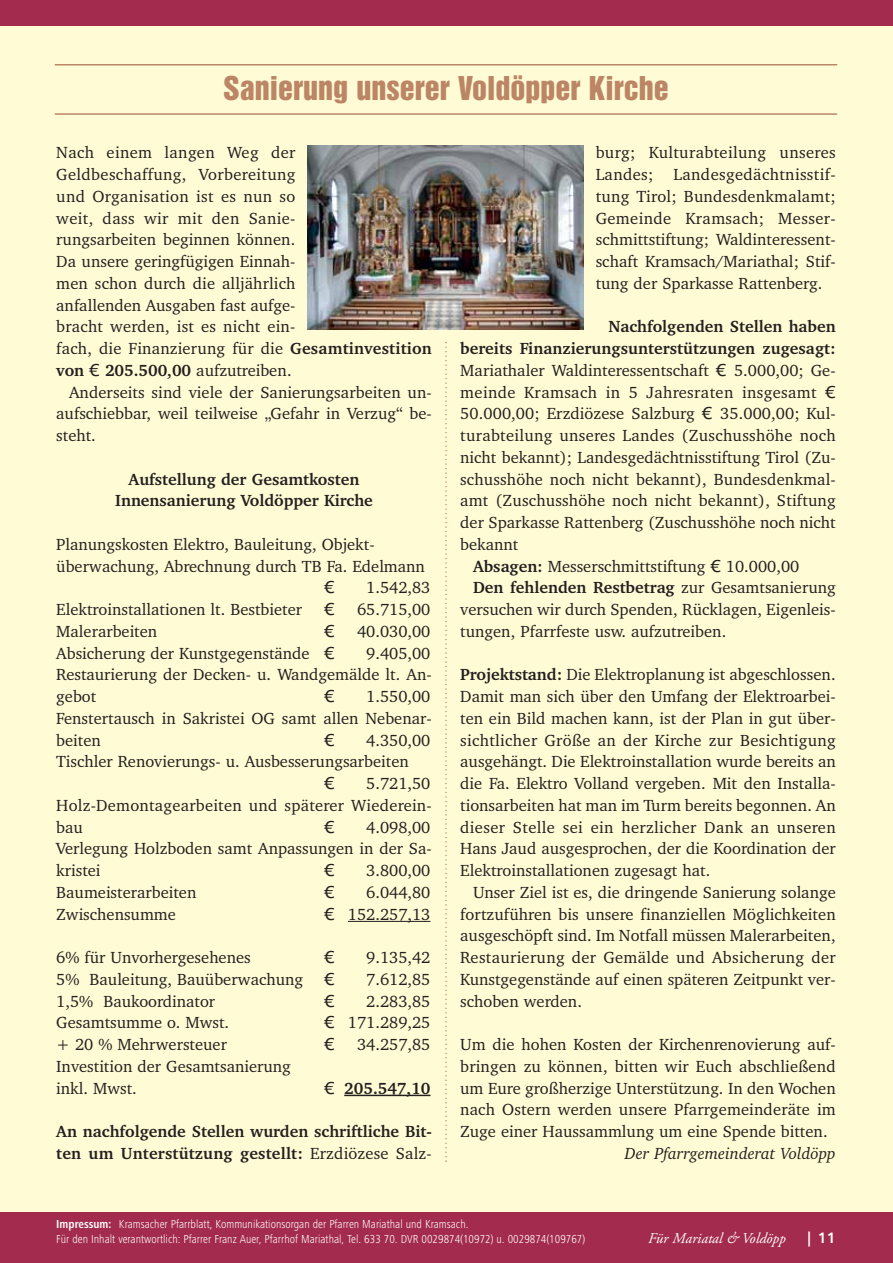
<style>
.page{position:relative;width:893px;height:1263px;background:#fff}
.page>*{position:absolute;margin:0;border:0;box-sizing:border-box;transform-origin:0 0}
.t1{font:30px "Helvetica Inserat";color:#bc8566}
.t2{font:16.5px/21.8px "Charter IT Cby BT";color:#231f20;text-align:justify}
.t3{font:700 16.5px/21.8px "Charter IT Cby BT";color:#231f20;text-align:center}
.t4{font:16.5px "Charter IT Cby BT";letter-spacing:.02em;color:#231f20}
.t5{font:italic 16.5px "Charter IT Cby BT";color:#231f20}
.t6{font:16.5px "Lucida Grande";color:#231f20}
.t7{font:italic 15px "Adobe Garamond Pro";color:#fff}
.t8{font:15px "Humanist 777 BT Bold B";color:#fff}
.t9{font:300 condensed 12px/15px "Frutiger Next LT";color:#fff}
.s1{font-weight:700}
.s2{font-family:"Lucida Grande"}
.s3{font-family:"Lucida Grande";font-weight:400}
.s4{font-weight:400}
</style>
<div class="page">
<div style="left:0;top:17px;width:893px;height:1209px;background:#fffcd5"></div>
<div style="left:0;top:1212px;width:893px;height:51px;background:#a32b4d"></div>
<div style="left:0;top:0;width:893px;height:26px;background:#a32b4d"></div>
<hr style="left:55px;top:64px;width:782px;height:1px;background:#bc8566">
<hr style="left:55px;top:113px;width:782px;height:2px;background:#bc8566">
<hr style="left:348px;top:921px;width:82px;height:1px;background:#231f20">
<hr style="left:344px;top:1095px;width:86px;height:1px;background:#231f20">
<img style="left:307px;top:146px;width:277px;height:184px">
<svg style="left:445px;top:342px;width:2px;height:820px"></svg>
<h1 class="t1" style="left:223px;top:76px;width:447px">Sanierung unserer Voldöpper Kirche</h1>
<p class="t2" style="left:56px;top:143px;width:377px;text-align:left">Nach einem langen Weg der<br>Geldbeschaffung, Vorbereitung<br>und Organisation ist es nun so<br>weit, dass wir mit den Sanie-<br>rungsarbeiten beginnen können.<br>Da unsere geringfügigen Einnah-<br>men schon durch die alljährlich<br>anfallenden Ausgaben fast aufge-<br>bracht werden, ist es nicht ein-<br>fach, die Finanzierung für die <span class="s1">Gesamtinvestition von</span> <span class="s2">€</span> <span class="s1">205.500,00</span> aufzutreiben.</p>
<p class="t2" style="left:56px;top:382px;width:377px;text-indent:13px">Anderseits sind viele der Sanierungsarbeiten un&shy;aufschiebbar, weil teilweise „Gefahr in Verzug“ be&shy;steht.</p>
<p class="t3" style="left:115px;top:469px;width:259px">Aufstellung der Gesamtkosten<br>Innensanierung Voldöpper Kirche</p>
<p class="t2" style="left:56px;top:535px;width:370px">Planungskosten Elektro, Bauleitung, Objekt&shy;überwachung, Abrechnung durch TB Fa. Edelmann</p>
<p class="t6" style="left:324px;top:578px;width:12px">€</p>
<p class="t2" style="left:366px;top:578px;width:66px">1.542,83</p>
<p class="t2" style="left:56px;top:600px;width:247px">Elektroinstallationen lt. Bestbieter</p>
<p class="t6" style="left:324px;top:600px;width:12px">€</p>
<p class="t2" style="left:357px;top:600px;width:75px">65.715,00</p>
<p class="t2" style="left:56px;top:622px;width:102px">Malerarbeiten</p>
<p class="t6" style="left:324px;top:621px;width:12px">€</p>
<p class="t2" style="left:357px;top:622px;width:75px">40.030,00</p>
<p class="t2" style="left:56px;top:643px;width:280px">Absicherung der Kunstgegenstände <span class="s2">€</span></p>
<p class="t2" style="left:56px;top:643px;width:377px;text-indent:310px">9.405,00<br>Restaurierung der Decken- u. Wandgemälde lt. An&shy;gebot</p>
<p class="t6" style="left:324px;top:687px;width:12px">€</p>
<p class="t2" style="left:56px;top:687px;width:377px;text-indent:310px">1.550,00<br>Fenstertausch in Sakristei OG samt allen Nebenar&shy;beiten</p>
<p class="t6" style="left:324px;top:730px;width:12px">€</p>
<p class="t2" style="left:56px;top:730px;width:376px;text-indent:310px">4.350,00<br>Tischler Renovierungs- u. Ausbesserungsarbeiten</p>
<p class="t6" style="left:324px;top:774px;width:12px">€</p>
<p class="t2" style="left:56px;top:774px;width:377px;text-indent:310px">5.721,50<br>Holz-Demontagearbeiten und späterer Wiederein&shy;bau</p>
<p class="t6" style="left:324px;top:817px;width:12px">€</p>
<p class="t2" style="left:56px;top:817px;width:377px;text-indent:310px">4.098,00<br>Verlegung Holzboden samt Anpassungen in der Sa&shy;kristei</p>
<p class="t6" style="left:324px;top:861px;width:12px">€</p>
<p class="t2" style="left:366px;top:861px;width:66px">3.800,00</p>
<p class="t2" style="left:56px;top:883px;width:142px">Baumeisterarbeiten</p>
<p class="t6" style="left:324px;top:882px;width:12px">€</p>
<p class="t2" style="left:366px;top:883px;width:66px">6.044,80</p>
<p class="t2" style="left:56px;top:904px;width:121px">Zwischensumme</p>
<p class="t2" style="left:324px;top:904px;width:108px"><span class="s2">€</span> 152.257,13</p>
<p class="t2" style="left:56px;top:948px;width:196px">6% für Unvorhergesehenes</p>
<p class="t6" style="left:324px;top:948px;width:12px">€</p>
<p class="t2" style="left:366px;top:948px;width:66px">9.135,42</p>
<p class="t2" style="left:56px;top:970px;width:248px">5% Bauleitung, Bauüberwachung</p>
<p class="t6" style="left:324px;top:969px;width:12px">€</p>
<p class="t2" style="left:366px;top:970px;width:66px">7.612,85</p>
<p class="t2" style="left:56px;top:991px;width:160px">1,5% Baukoordinator</p>
<p class="t6" style="left:324px;top:991px;width:12px">€</p>
<p class="t2" style="left:366px;top:991px;width:66px">2.283,85</p>
<p class="t2" style="left:56px;top:1013px;width:174px">Gesamtsumme o. Mwst.</p>
<p class="t2" style="left:324px;top:1013px;width:108px"><span class="s2">€</span> 171.289,25</p>
<p class="t2" style="left:56px;top:1035px;width:172px">+ 20 % Mehrwersteuer</p>
<p class="t6" style="left:324px;top:1035px;width:12px">€</p>
<p class="t2" style="left:357px;top:1035px;width:75px">34.257,85</p>
<p class="t2" style="left:56px;top:1057px;width:236px">Investition der Gesamtsanierung inkl. Mwst.</p>
<p class="t3" style="left:324px;top:1078px;width:108px"><span class="s3">€</span> 205.547,10</p>
<p class="t3" style="left:56px;top:1122px;width:377px;text-align:left">An nachfolgende Stellen wurden schriftliche Bit&shy;ten um Unterstützung gestellt: <span class="s4">Erzdiözese Salz-</span></p>
<p class="t2" style="left:596px;top:143px;width:242px">burg; Kulturabteilung unseres Landes; Landesgedächtnisstif&shy;tung Tirol; Bundesdenkmalamt; Gemeinde Kramsach; Messer&shy;schmittstiftung; Waldinteressent&shy;schaft Kramsach/Mariathal; Stif&shy;tung der Sparkasse Rattenberg.</p>
<p class="t3" style="left:608px;top:317px;width:229px">Nachfolgenden Stellen haben</p>
<p class="t3" style="left:460px;top:339px;width:377px">bereits Finanzierungsunterstützungen zugesagt:</p>
<p class="t2" style="left:460px;top:361px;width:377px">Mariathaler Waldinteressentschaft <span class="s2">€</span> 5.000,00; Ge-</p>
<p class="t4" style="left:460px;top:385px;width:377px">meinde Kramsach in 5 Jahresraten insgesamt <span class="s2">€</span></p>
<p class="t2" style="left:460px;top:404px;width:377px">50.000,00; Erzdiözese Salzburg <span class="s2">€</span> 35.000,00; Kul-</p>
<p class="t4" style="left:460px;top:429px;width:377px">turabteilung unseres Landes (Zuschusshöhe noch</p>
<p class="t2" style="left:460px;top:448px;width:377px">nicht bekannt); Landesgedächtnisstiftung Tirol (Zu-</p>
<p class="t2" style="left:460px;top:469px;width:377px">schusshöhe noch nicht bekannt), Bundesdenkmal-</p>
<p class="t2" style="left:460px;top:491px;width:377px">amt (Zuschusshöhe noch nicht bekannt), Stiftung</p>
<p class="t2" style="left:460px;top:513px;width:377px">der Sparkasse Rattenberg (Zuschusshöhe noch nicht</p>
<p class="t2" style="left:460px;top:535px;width:60px">bekannt</p>
<p class="t2" style="left:473px;top:556px;width:328px"><span class="s1">Absagen:</span> Messerschmittstiftung <span class="s2">€</span> 10.000,00</p>
<p class="t3" style="left:473px;top:578px;width:364px">Den fehlenden Restbetrag <span class="s4">zur Gesamtsanierung</span></p>
<p class="t2" style="left:460px;top:600px;width:377px">versuchen wir durch Spenden, Rücklagen, Eigenleis-</p>
<p class="t2" style="left:460px;top:622px;width:268px">tungen, Pfarrfeste usw. aufzutreiben.</p>
<p class="t2" style="left:460px;top:665px;width:377px"><span class="s1">Projektstand:</span> Die Elektroplanung ist abgeschlossen.<br>Damit man sich über den Umfang der Elektroarbei&shy;ten ein Bild machen kann, ist der Plan in gut über&shy;sichtlicher Größe an der Kirche zur Besichtigung ausgehängt. Die Elektroinstallation wurde bereits an die Fa. Elektro Volland vergeben. Mit den Installa&shy;tionsarbeiten hat man im Turm bereits begonnen. An dieser Stelle sei ein herzlicher Dank an unseren Hans Jaud ausgesprochen, der die Koordination der Elektroinstallationen zugesagt hat.</p>
<p class="t2" style="left:460px;top:883px;width:377px;text-indent:13px">Unser Ziel ist es, die dringende Sanierung solange fortzuführen bis unsere finanziellen Möglichkeiten ausgeschöpft sind. Im Notfall müssen Malerarbeiten, Restaurierung der Gemälde und Absicherung der Kunstgegenstände auf einen späteren Zeitpunkt ver&shy;schoben werden.</p>
<p class="t2" style="left:460px;top:1035px;width:377px">Um die hohen Kosten der Kirchenrenovierung auf&shy;bringen zu können, bitten wir Euch abschließend um Eure großherzige Unterstützung. In den Wochen nach Ostern werden unsere Pfarrgemeinderäte im Zuge einer Haussammlung um eine Spende bitten.</p>
<p class="t5" style="left:625px;top:1147px;width:212px">Der Pfarrgemeinderat Voldöpp</p>
<p class="t9" style="left:56px;top:1218px;width:530px"><span class="s1">Impressum:</span> Kramsacher Pfarrblatt, Kommunikationsorgan der Pfarren Mariathal und Kramsach.<br>Für den Inhalt verantwortlich: Pfarrer Franz Auer, Pfarrhof Mariathal, Tel. 633 70. DVR 0029874(10972) u. 0029874(109767)</p>
<p class="t7" style="left:648px;top:1229px;width:139px">Für Mariatal &amp; Voldöpp</p>
<p class="t8" style="left:805px;top:1232px;width:32px">| 11</p>
</div>
